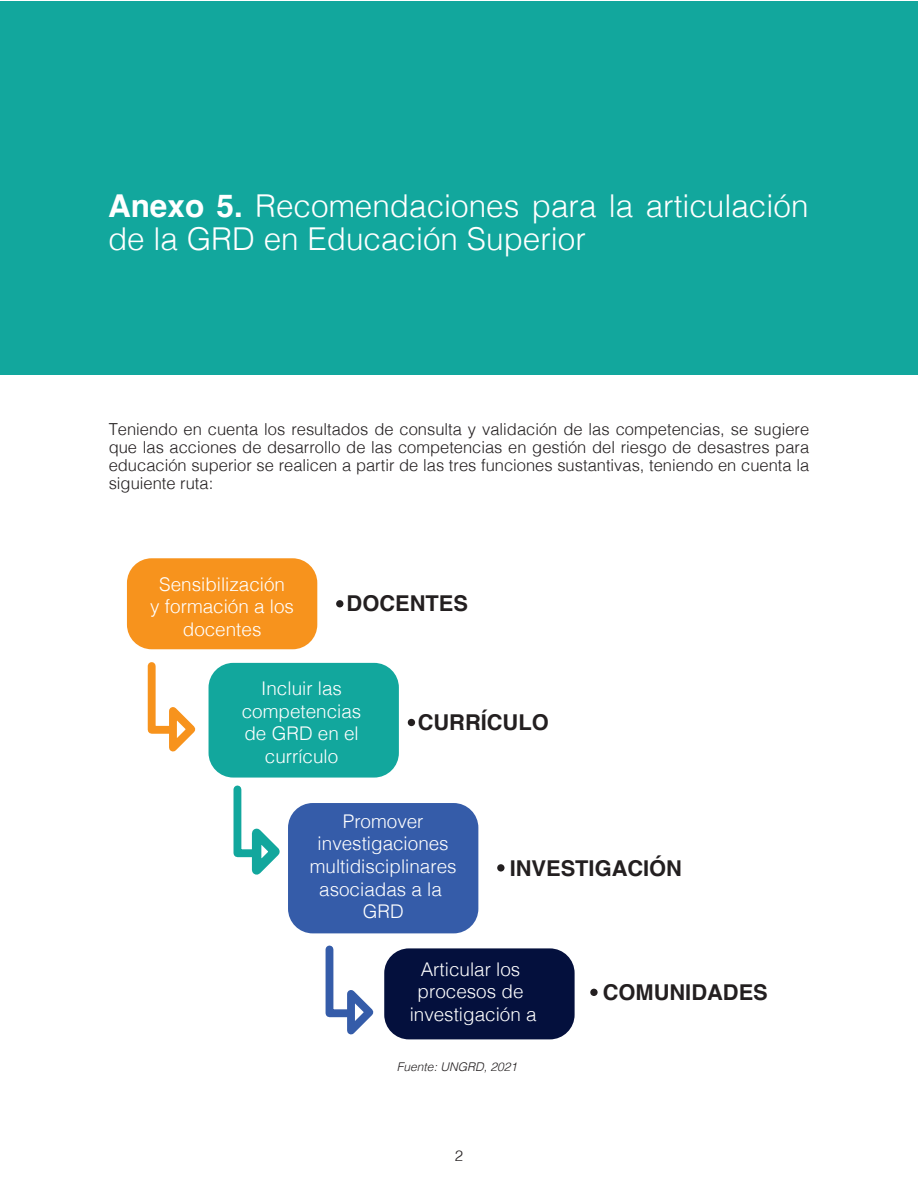
<style>
.page{position:relative;width:918px;height:1188px;background:#fff}
.page>*{position:absolute;margin:0;border:0;box-sizing:border-box;transform-origin:0 0}
.t1{font:300 31.5px/33px "Helvetica";color:#fff}
.t2{font:700 21.9px "Helvetica";color:#231f20}
.t3{font:300 18.9px/22.6px "Helvetica";color:#fff;text-align:center}
.t4{font:300 16.5px/18px "Helvetica";color:#231f20;text-align:justify}
.t5{font:300 15px "Helvetica";color:#231f20}
.t6{font:italic 300 12px "Helvetica";color:#231f20}
.s1{font-weight:700}
</style>
<div class="page">
<div style="left:1px;top:1px;width:917px;height:374px;background:#12a79d"></div>
<div style="left:127px;top:558px;width:190px;height:91px;background:#f7931d;border-radius:25px"></div>
<div style="left:384px;top:948px;width:191px;height:91px;background:#04103d;border-radius:25px"></div>
<div style="left:209px;top:663px;width:190px;height:115px;background:#12a79d;border-radius:25px"></div>
<div style="left:288px;top:803px;width:190px;height:130px;background:#355ca9;border-radius:25px"></div>
<div style="left:336px;top:600px;width:7px;height:7px;background:#231f20;border-radius:50%"></div>
<div style="left:408px;top:719px;width:7px;height:7px;background:#231f20;border-radius:50%"></div>
<div style="left:497px;top:864px;width:8px;height:8px;background:#231f20;border-radius:50%"></div>
<div style="left:590px;top:989px;width:8px;height:7px;background:#231f20;border-radius:50%"></div>
<svg style="left:147px;top:662px;width:49px;height:90px"></svg>
<svg style="left:233px;top:785px;width:47px;height:90px"></svg>
<svg style="left:325px;top:945px;width:49px;height:90px"></svg>
<p class="t1" style="left:108px;top:187px;width:702px"><span class="s1">Anexo 5.</span> Recomendaciones para la articulación de la GRD en Educación Superior</p>
<p class="t4" style="left:109px;top:419px;width:702px">Teniendo en cuenta los resultados de consulta y validación de las competencias, se sugiere que las acciones de desarrollo de las competencias en gestión del riesgo de desastres para educación superior se realicen a partir de las tres funciones sustantivas, teniendo en cuenta la siguiente ruta:</p>
<p class="t3" style="left:150px;top:571px;width:145px">Sensibilización<br>y formación a los docentes</p>
<p class="t2" style="left:347px;top:590px;width:123px">DOCENTES</p>
<p class="t3" style="left:242px;top:676px;width:121px">Incluir las competencias de GRD en el currículo</p>
<p class="t2" style="left:418px;top:709px;width:132px">CURRÍCULO</p>
<p class="t3" style="left:310px;top:808px;width:148px">Promover investigaciones multidisciplinares asociadas a la<br>GRD</p>
<p class="t2" style="left:510px;top:855px;width:174px">INVESTIGACIÓN</p>
<p class="t3" style="left:410px;top:956px;width:128px">Articular los procesos de investigación a</p>
<p class="t6" style="left:397px;top:1057px;width:122px">Fuente: UNGRD, 2021</p>
<p class="t5" style="left:455px;top:1143px;width:10px">2</p>
<p class="t2" style="left:603px;top:979px;width:166px">COMUNIDADES</p>
</div>
